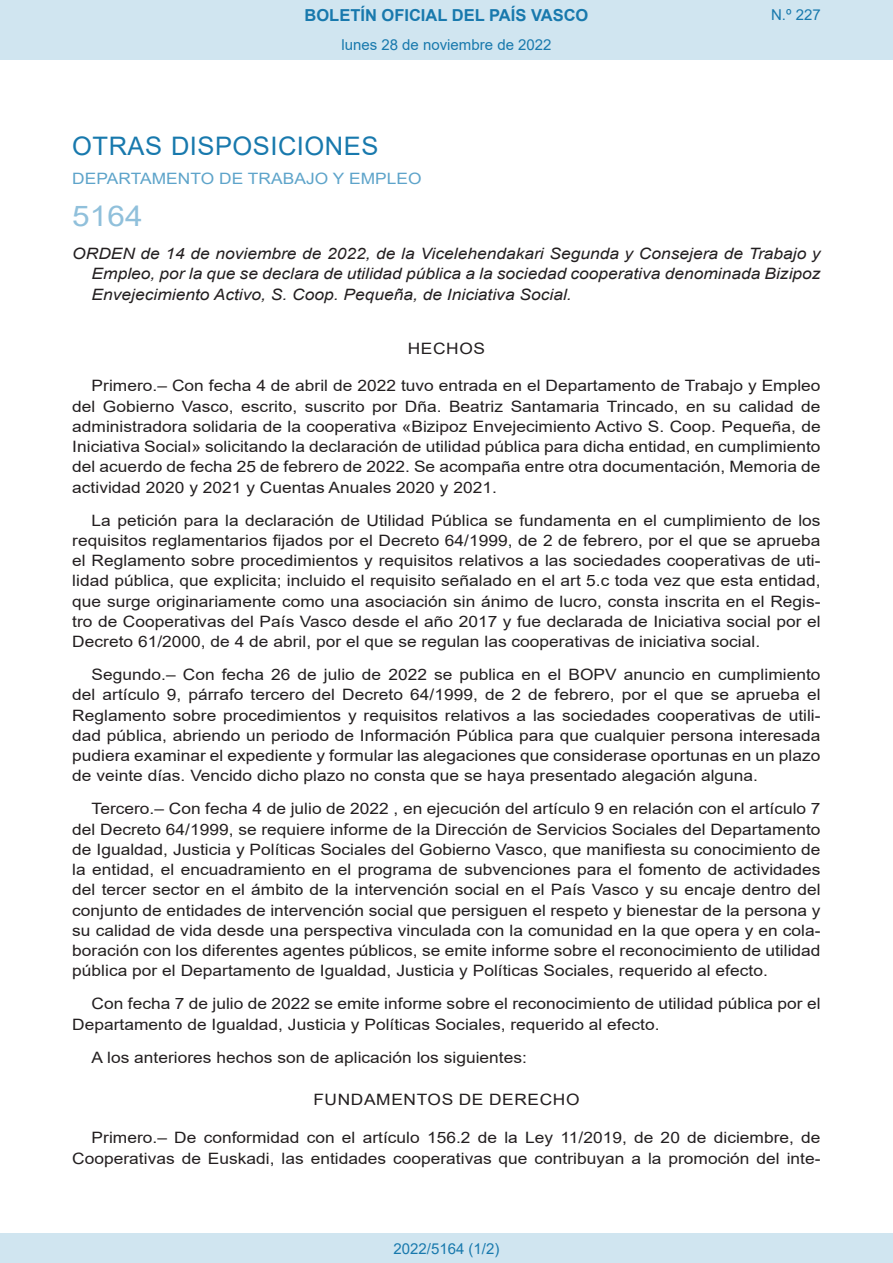
<style>
.page{position:relative;width:893px;height:1263px;background:#fff}
.page>*{position:absolute;margin:0;border:0;box-sizing:border-box;transform-origin:0 0}
.BOPVOrden{font:28.5px "Arial";color:#90c0db;scale:1.11 1}
.BOPVSeccion{font:25.5px "Arial";letter-spacing:.02em;color:#1879ad}
.t1{font:700 16.5px "Arial";color:#1879ad}
.BOPVDetalle{font:15.6px/20.2px "Arial";color:#231f20;text-align:justify;scale:1.11 1}
.BOPVTitulo{font:italic 15.6px/20.2px "Arial";color:#231f20;text-align:justify;scale:1.11 1}
.BOPVOrganismo{font:15.6px "Arial";letter-spacing:.005em;color:#5ea4ca;scale:1.11 1}
.BOPVClave{font:15.6px "Arial";letter-spacing:.035em;color:#231f20;scale:1.11 1}
.Paginacion_Centro{font:15px "Arial";color:#1879ad}
</style>
<div class="page">
<div style="left:0;top:0;width:893px;height:60px;background:#d0e5f0"></div>
<div style="left:0;top:1233px;width:893px;height:30px;background:#d0e5f0"></div>
<p class="t1" style="left:305px;top:3px;width:285px">BOLETÍN OFICIAL DEL PAÍS VASCO</p>
<p class="Paginacion_Centro" style="left:341px;top:35px;width:212px">lunes 28 de noviembre de 2022</p>
<p class="Paginacion_Centro" style="left:771px;top:5px;width:51px">N.º 227</p>
<p class="BOPVSeccion" style="left:72px;top:128px;width:308px">OTRAS DISPOSICIONES</p>
<p class="BOPVOrganismo" style="left:72px;top:168px;width:316px">DEPARTAMENTO DE TRABAJO Y EMPLEO</p>
<p class="BOPVOrden" style="left:72px;top:197px;width:65px">5164</p>
<p class="BOPVTitulo" style="left:92px;top:244px;width:658px;text-indent:-19px">ORDEN de 14 de noviembre de 2022, de la Vicelehendakari Segunda y Consejera de Trabajo y Empleo, por la que se declara de utilidad pública a la sociedad cooperativa denominada Bizipoz Envejecimiento Activo, S. Coop. Pequeña, de Iniciativa Social.</p>
<p class="BOPVClave" style="left:408px;top:338px;width:71px">HECHOS</p>
<p class="BOPVDetalle" style="left:72px;top:376px;width:676px;text-indent:19px">Primero.– Con fecha 4 de abril de 2022 tuvo entrada en el Departamento de Trabajo y Empleo del Gobierno Vasco, escrito, suscrito por Dña. Beatriz Santamaria Trincado, en su calidad de administradora solidaria de la cooperativa «Bizipoz Envejecimiento Activo S. Coop. Pequeña, de Iniciativa Social» solicitando la declaración de utilidad pública para dicha entidad, en cumplimiento del acuerdo de fecha 25 de febrero de 2022. Se acompaña entre otra documentación, Memoria de actividad 2020 y 2021 y Cuentas Anuales 2020 y 2021.</p>
<p class="BOPVDetalle" style="left:72px;top:510px;width:676px;text-indent:19px">La petición para la declaración de Utilidad Pública se fundamenta en el cumplimiento de los requisitos reglamentarios fijados por el Decreto 64/1999, de 2 de febrero, por el que se aprueba el Reglamento sobre procedimientos y requisitos relativos a las sociedades cooperativas de uti&shy;lidad pública, que explicita; incluido el requisito señalado en el art 5.c toda vez que esta entidad, que surge originariamente como una asociación sin ánimo de lucro, consta inscrita en el Regis&shy;tro de Cooperativas del País Vasco desde el año 2017 y fue declarada de Iniciativa social por el Decreto 61/2000, de 4 de abril, por el que se regulan las cooperativas de iniciativa social.</p>
<p class="BOPVDetalle" style="left:72px;top:664px;width:676px;text-indent:19px">Segundo.– Con fecha 26 de julio de 2022 se publica en el BOPV anuncio en cumplimiento del artículo 9, párrafo tercero del Decreto 64/1999, de 2 de febrero, por el que se aprueba el Reglamento sobre procedimientos y requisitos relativos a las sociedades cooperativas de utili&shy;dad pública, abriendo un periodo de Información Pública para que cualquier persona interesada pudiera examinar el expediente y formular las alegaciones que considerase oportunas en un plazo de veinte días. Vencido dicho plazo no consta que se haya presentado alegación alguna.</p>
<p class="BOPVDetalle" style="left:72px;top:799px;width:676px;text-indent:19px">Tercero.– Con fecha 4 de julio de 2022 , en ejecución del artículo 9 en relación con el artículo 7 del Decreto 64/1999, se requiere informe de la Dirección de Servicios Sociales del Departamento de Igualdad, Justicia y Políticas Sociales del Gobierno Vasco, que manifiesta su conocimiento de la entidad, el encuadramiento en el programa de subvenciones para el fomento de actividades del tercer sector en el ámbito de la intervención social en el País Vasco y su encaje dentro del conjunto de entidades de intervención social que persiguen el respeto y bienestar de la persona y su calidad de vida desde una perspectiva vinculada con la comunidad en la que opera y en cola&shy;boración con los diferentes agentes públicos, se emite informe sobre el reconocimiento de utilidad pública por el Departamento de Igualdad, Justicia y Políticas Sociales, requerido al efecto.</p>
<p class="BOPVDetalle" style="left:72px;top:994px;width:676px;text-indent:19px">Con fecha 7 de julio de 2022 se emite informe sobre el reconocimiento de utilidad pública por el<br>Departamento de Igualdad, Justicia y Políticas Sociales, requerido al efecto.</p>
<p class="BOPVDetalle" style="left:92px;top:1047px;width:394px">A los anteriores hechos son de aplicación los siguientes:</p>
<p class="BOPVClave" style="left:313px;top:1089px;width:241px">FUNDAMENTOS DE DERECHO</p>
<p class="BOPVDetalle" style="left:72px;top:1127px;width:676px;line-height:21px;text-align:right">Primero.– De conformidad con el artículo 156.2 de la Ley 11/2019, de 20 de diciembre, de<br>Cooperativas de Euskadi, las entidades cooperativas que contribuyan a la promoción del inte-</p>
<p class="Paginacion_Centro" style="left:393px;top:1238px;width:107px">2022/5164 (1/2)</p>
</div>
